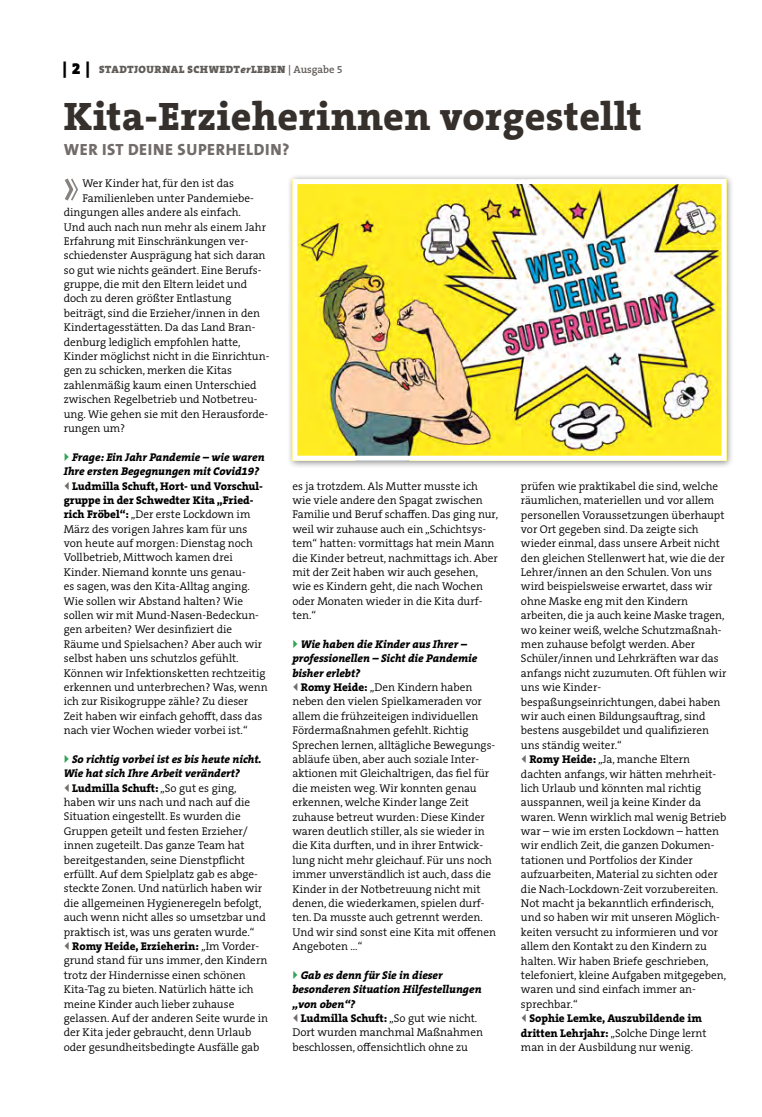
<style>
.page{position:relative;width:762px;height:1117px;background:#fff}
.page>*{position:absolute;margin:0;border:0;box-sizing:border-box;transform-origin:0 0}
.t1{font:800 40px "The Serif B W8";letter-spacing:.01em;color:#36302d}
.t2{font:800 16.25px "The Sans B W8";letter-spacing:.04em;color:#716c69}
.t3{font:300 11.25px/14.4px "The Serif B W4";color:#000}
.t4{font:italic 800 11.25px/14.4px "The Serif B W8";color:#000}
.t5{font:800 11.25px/14.4px "The Serif B W8";color:#000}
.t6{font:900 10.62px "The Serif B W9";letter-spacing:.045em;color:#615c58}
.s1{font-size:16.25px;color:#000}
.s2{font-style:italic}
.s3{font-family:"The Serif B W6";font-weight:600}
.s4{font-family:"The Serif B W8";font-weight:800}
.s5{font-family:"The Serif B W4";font-weight:300}
</style>
<div class="page">
<svg style="left:64px;top:178px;width:14px;height:23px"></svg>
<div style="left:286px;top:173px;width:448px;height:295px;background:#000;opacity:.45"></div>
<img style="left:298px;top:185px;width:422px;height:269px">
<div style="left:292px;top:179px;width:434px;height:281px;border:5px solid #fff"></div>
<p class="t6" style="left:63px;top:63px;width:282px"><span class="s1">| 2 |</span> STADTJOURNAL SCHWEDT<span class="s2">er</span>LEBEN <span class="s3">| Ausgabe 5</span></p>
<h1 class="t1" style="left:64px;top:90px;width:579px">Kita-Erzieherinnen vorgestellt</h1>
<h2 class="t2" style="left:64px;top:139px;width:227px">WER IST DEINE SUPERHELDIN?</h2>
<p class="t3" style="left:82px;top:176px;width:153px">Wer Kinder hat, für den ist das</p>
<p class="t3" style="left:82px;top:191px;width:173px">Familienleben unter Pandemiebe-</p>
<p class="t3" style="left:64px;top:205px;width:179px">dingungen alles andere als einfach.</p>
<p class="t3" style="left:64px;top:219px;width:204px">Und auch nach nun mehr als einem Jahr</p>
<p class="t3" style="left:64px;top:234px;width:186px">Erfahrung mit Einschränkungen ver-</p>
<p class="t3" style="left:64px;top:248px;width:203px">schiedenster Ausprägung hat sich daran</p>
<p class="t3" style="left:64px;top:263px;width:199px">so gut wie nichts geändert. Eine Berufs-</p>
<p class="t3" style="left:64px;top:277px;width:185px">gruppe, die mit den Eltern leidet und</p>
<p class="t3" style="left:64px;top:291px;width:169px">doch zu deren größter Entlastung</p>
<p class="t3" style="left:64px;top:306px;width:198px">beiträgt, sind die Erzieher/innen in den</p>
<p class="t3" style="left:64px;top:320px;width:193px">Kindertagesstätten. Da das Land Bran-</p>
<p class="t3" style="left:64px;top:334px;width:178px">denburg lediglich empfohlen hatte,</p>
<p class="t3" style="left:64px;top:349px;width:207px">Kinder möglichst nicht in die Einrichtun-</p>
<p class="t3" style="left:64px;top:363px;width:170px">gen zu schicken, merken die Kitas</p>
<p class="t3" style="left:64px;top:378px;width:194px">zahlenmäßig kaum einen Unterschied</p>
<p class="t3" style="left:64px;top:392px;width:195px">zwischen Regelbetrieb und Notbetreu-</p>
<p class="t3" style="left:64px;top:406px;width:206px">ung. Wie gehen sie mit den Herausforde-</p>
<p class="t3" style="left:64px;top:421px;width:63px">rungen um?</p>
<p class="t4" style="left:64px;top:449px;width:202px;text-indent:8px">Frage: Ein Jahr Pandemie – wie waren<br>Ihre ersten Begegnungen mit Covid19?</p>
<p class="t5" style="left:64px;top:478px;width:201px;text-indent:8px">Ludmilla Schuft, Hort- und Vorschul&shy;gruppe in der Schwedter Kita „Fried-</p>
<p class="t3" style="left:64px;top:507px;width:205px"><span class="s4">rich Fröbel“:</span> „Der erste Lockdown im März des vorigen Jahres kam für uns von heute auf morgen: Dienstag noch Vollbetrieb, Mittwoch kamen drei Kinder. Niemand konnte uns genau-<br>es sagen, was den Kita-Alltag anging.<br>Wie sollen wir Abstand halten? Wie sollen wir mit Mund-Nasen-Bedeckun&shy;gen arbeiten? Wer desinfiziert die Räume und Spielsachen? Aber auch wir selbst haben uns schutzlos gefühlt.<br>Können wir Infektionsketten rechtzeitig erkennen und unterbrechen? Was, wenn ich zur Risikogruppe zähle? Zu dieser Zeit haben wir einfach gehofft, dass das nach vier Wochen wieder vorbei ist.“</p>
<p class="t4" style="left:72px;top:751px;width:191px">So richtig vorbei ist es bis heute nicht.</p>
<p class="t4" style="left:64px;top:766px;width:178px">Wie hat sich Ihre Arbeit verändert?</p>
<p class="t5" style="left:72px;top:780px;width:166px">Ludmilla Schuft: <span class="s5">„So gut es ging,</span></p>
<p class="t3" style="left:64px;top:795px;width:203px">haben wir uns nach und nach auf die Situation eingestellt. Es wurden die Gruppen geteilt und festen Erzieher/ innen zugeteilt. Das ganze Team hat bereitgestanden, seine Dienstpflicht erfüllt. Auf dem Spielplatz gab es abge&shy;steckte Zonen. Und natürlich haben wir die allgemeinen Hygieneregeln befolgt, auch wenn nicht alles so umsetzbar und praktisch ist, was uns geraten wurde.“</p>
<p class="t5" style="left:72px;top:938px;width:188px">Romy Heide, Erzieherin: <span class="s5">„Im Vorder-</span></p>
<p class="t3" style="left:64px;top:953px;width:206px">grund stand für uns immer, den Kindern trotz der Hindernisse einen schönen Kita-Tag zu bieten. Natürlich hätte ich meine Kinder auch lieber zuhause gelassen. Auf der anderen Seite wurde in der Kita jeder gebraucht, denn Urlaub oder gesundheitsbedingte Ausfälle gab</p>
<p class="t3" style="left:292px;top:478px;width:207px">es ja trotzdem. Als Mutter musste ich wie viele andere den Spagat zwischen Familie und Beruf schaffen. Das ging nur, weil wir zuhause auch ein „Schichtsys&shy;tem“ hatten: vormittags hat mein Mann die Kinder betreut, nachmittags ich. Aber mit der Zeit haben wir auch gesehen, wie es Kindern geht, die nach Wochen oder Monaten wieder in die Kita durf&shy;ten.“</p>
<p class="t4" style="left:292px;top:636px;width:186px;text-indent:8px">Wie haben die Kinder aus Ihrer – professionellen – Sicht die Pandemie bisher erlebt?</p>
<p class="t3" style="left:292px;top:680px;width:205px;text-indent:8px"><span class="s4">Romy Heide:</span> „Den Kindern haben neben den vielen Spielkameraden vor allem die frühzeiteigen individuellen Fördermaßnahmen gefehlt. Richtig Sprechen lernen, alltägliche Bewegungs&shy;abläufe üben, aber auch soziale Inter&shy;aktionen mit Gleichaltrigen, das fiel für die meisten weg. Wir konnten genau erkennen, welche Kinder lange Zeit zuhause betreut wurden: Diese Kinder waren deutlich stiller, als sie wieder in die Kita durften, und in ihrer Entwick&shy;lung nicht mehr gleichauf. Für uns noch immer unverständlich ist auch, dass die Kinder in der Notbetreuung nicht mit denen, die wiederkamen, spielen durf&shy;ten. Da musste auch getrennt werden.<br>Und wir sind sonst eine Kita mit offenen Angeboten …“</p>
<p class="t4" style="left:292px;top:967px;width:191px;text-indent:8px">Gab es denn für Sie in dieser besonderen Situation Hilfestellungen „von oben“?</p>
<p class="t5" style="left:301px;top:1010px;width:178px">Ludmilla Schuft: <span class="s5">„So gut wie nicht.</span></p>
<p class="t3" style="left:292px;top:1025px;width:192px">Dort wurden manchmal Maßnahmen beschlossen, offensichtlich ohne zu</p>
<p class="t3" style="left:521px;top:478px;width:199px">prüfen wie praktikabel die sind, welche</p>
<p class="t3" style="left:521px;top:493px;width:195px">räumlichen, materiellen und vor allem</p>
<p class="t3" style="left:521px;top:507px;width:205px">personellen Voraussetzungen überhaupt</p>
<p class="t3" style="left:521px;top:522px;width:179px">vor Ort gegeben sind. Da zeigte sich</p>
<p class="t3" style="left:521px;top:536px;width:201px">wieder einmal, dass unsere Arbeit nicht</p>
<p class="t3" style="left:521px;top:550px;width:205px">den gleichen Stellenwert hat, wie die der</p>
<p class="t3" style="left:521px;top:565px;width:193px">Lehrer/innen an den Schulen. Von uns</p>
<p class="t3" style="left:521px;top:579px;width:193px">wird beispielsweise erwartet, dass wir</p>
<p class="t3" style="left:521px;top:593px;width:169px">ohne Maske eng mit den Kindern</p>
<p class="t3" style="left:521px;top:608px;width:205px">arbeiten, die ja auch keine Maske tragen,</p>
<p class="t3" style="left:521px;top:622px;width:202px">wo keiner weiß, welche Schutzmaßnah-</p>
<p class="t3" style="left:521px;top:637px;width:176px">men zuhause befolgt werden. Aber</p>
<p class="t3" style="left:521px;top:651px;width:199px">Schüler/innen und Lehrkräften war das</p>
<p class="t3" style="left:521px;top:665px;width:207px">anfangs nicht zuzu muten. Oft fühlen wir</p>
<p class="t3" style="left:521px;top:680px;width:82px">uns wie Kinder-</p>
<p class="t3" style="left:521px;top:694px;width:201px">bespaßungseinrichtungen, dabei haben</p>
<p class="t3" style="left:521px;top:708px;width:186px">wir auch einen Bildungsauftrag, sind</p>
<p class="t3" style="left:521px;top:723px;width:189px">bestens ausgebildet und qualifizieren</p>
<p class="t3" style="left:521px;top:737px;width:102px">uns ständig weiter.“</p>
<p class="t3" style="left:529px;top:752px;width:162px"><span class="s4">Romy Heide:</span> „Ja, manche Eltern</p>
<p class="t3" style="left:521px;top:766px;width:197px">dachten anfangs, wir hätten mehrheit-</p>
<p class="t3" style="left:521px;top:780px;width:182px">lich Urlaub und könnten mal richtig</p>
<p class="t3" style="left:521px;top:795px;width:182px">ausspannen, weil ja keine Kinder da</p>
<p class="t3" style="left:521px;top:809px;width:207px">waren. Wenn wirklich mal wenig Betrieb</p>
<p class="t3" style="left:521px;top:823px;width:199px">war – wie im ersten Lockdown – hatten</p>
<p class="t3" style="left:521px;top:838px;width:195px">wir endlich Zeit, die ganzen Dokumen-</p>
<p class="t3" style="left:521px;top:852px;width:173px">tationen und Portfolios der Kinder</p>
<p class="t3" style="left:521px;top:867px;width:198px">aufzuarbeiten, Material zu sichten oder</p>
<p class="t3" style="left:521px;top:881px;width:199px">die Nach-Lockdown-Zeit vorzubereiten.</p>
<p class="t3" style="left:521px;top:895px;width:195px">Not macht ja bekanntlich erfinderisch,</p>
<p class="t3" style="left:521px;top:910px;width:200px">und so haben wir mit unseren Möglich-</p>
<p class="t3" style="left:521px;top:924px;width:199px">keiten versucht zu informieren und vor</p>
<p class="t3" style="left:521px;top:939px;width:188px">allem den Kontakt zu den Kindern zu</p>
<p class="t3" style="left:521px;top:953px;width:189px">halten. Wir haben Briefe geschrieben,</p>
<p class="t3" style="left:521px;top:967px;width:207px">telefoniert, kleine Aufgaben mitgegeben,</p>
<p class="t3" style="left:521px;top:982px;width:176px">waren und sind einfach immer an-</p>
<p class="t3" style="left:521px;top:996px;width:58px">sprechbar.“</p>
<p class="t5" style="left:529px;top:1010px;width:174px">Sophie Lemke, Auszubildende im</p>
<p class="t3" style="left:521px;top:1025px;width:187px"><span class="s4">dritten Lehrjahr:</span> „Solche Dinge lernt man in der Ausbildung nur wenig.</p>
</div>
